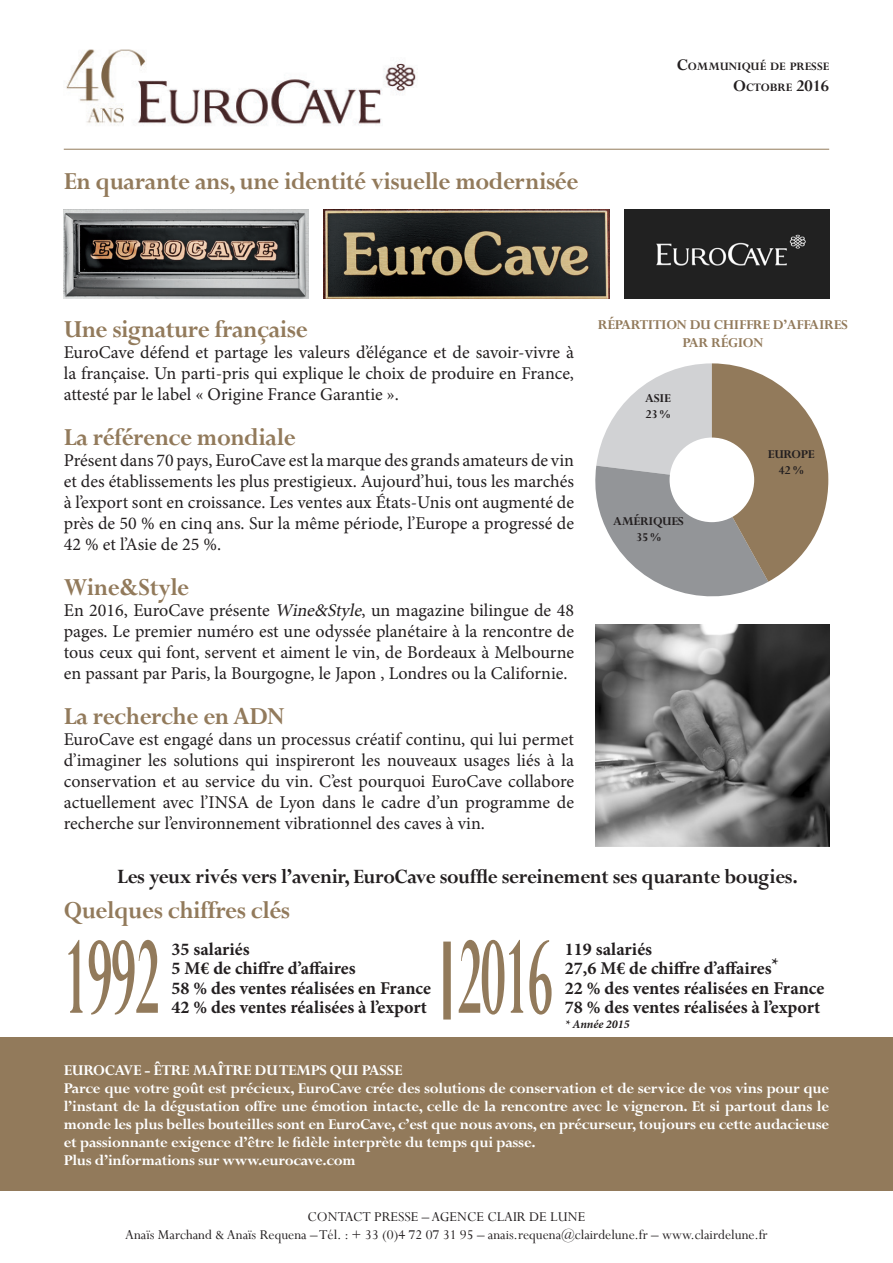
<style>
.page{position:relative;width:893px;height:1263px;background:#fff}
.page>*{position:absolute;margin:0;border:0;box-sizing:border-box;transform-origin:0 0}
.t1{font:700 121.5px "Perpetua";letter-spacing:-.02em;color:#927a5b;scale:.44 1}
.t2{font:700 27px "Perpetua";letter-spacing:-.02em;color:#927a5b;scale:.95 1}
.t3{font:700 22.5px "Perpetua";letter-spacing:-.02em;color:#231f20;scale:.95 1}
.t4{font:18px/21px "Minion Pro";color:#231f20;text-align:justify}
.t5{font:700 18px "Minion Pro";color:#231f20}
.t6{font:700 16.5px/18px "Perpetua";letter-spacing:-.02em;color:#fff;text-align:justify}
.t7{font:15px "Perpetua";color:#231f20}
.t8{font:700 15px/18px "Perpetua";letter-spacing:-.02em;color:#927a5b;text-align:center}
.t9{font:700 13.35px "Perpetua";letter-spacing:-.02em;color:#231f20}
.t10{font:700 12.6px "Perpetua";color:#231f20}
.t11{font:italic 700 12px "Minion Pro";color:#231f20}
.s1{font-size:18px}
.s2{font-style:italic}
</style>
<div class="page">
<hr style="left:64px;top:149px;width:765px;height:1px;background:#927a5b">
<div style="left:0;top:1037px;width:893px;height:154px;background:#927a5b"></div>
<svg style="left:595px;top:363px;width:233px;height:234px"></svg>
<div style="left:670px;top:438px;width:84px;height:84px;background:#fff;border-radius:50%"></div>
<div style="left:443px;top:941px;width:8px;height:78px;background:#927a5b"></div>
<img style="left:595px;top:625px;width:234px;height:221px">
<img style="left:64px;top:209px;width:245px;height:90px">
<img style="left:324px;top:209px;width:286px;height:90px">
<img style="left:624px;top:209px;width:205px;height:90px">
<img style="left:66px;top:49px;width:350px;height:77px">
<p class="t2" style="left:64px;top:167px;width:543px">En quarante ans, une identité visuelle modernisée</p>
<p class="t10" style="left:677px;top:59px;width:154px"><span class="s1">C</span>OMMUNIQUÉ DE PRESSE</p>
<p class="t10" style="left:733px;top:81px;width:98px"><span class="s1">O</span>CTOBRE <span class="s1">2016</span></p>
<p class="t2" style="left:64px;top:315px;width:258px">Une signature française</p>
<p class="t4" style="left:64px;top:342px;width:512px">EuroCave défend et partage les valeurs d’élégance et de savoir-vivre à la française. Un parti-pris qui explique le choix de produire en France, attesté par le label « Origine France Garantie ».</p>
<p class="t2" style="left:64px;top:423px;width:246px">La référence mondiale</p>
<p class="t4" style="left:64px;top:450px;width:512px">Présent dans 70 pays, EuroCave est la marque des grands amateurs de vin et des établissements les plus prestigieux. Aujourd’hui, tous les marchés à l’export sont en croissance. Les ventes aux États-Unis ont augmenté de près de 50 % en cinq ans. Sur la même période, l’Europe a progressé de 42 % et l’Asie de 25 %.</p>
<p class="t2" style="left:64px;top:573px;width:134px">Wine&amp;Style</p>
<p class="t4" style="left:64px;top:600px;width:512px">En 2016, EuroCave présente <span class="s2">Wine&amp;Style</span>, un magazine bilingue de 48 pages. Le premier numéro est une odyssée planétaire à la rencontre de tous ceux qui font, servent et aiment le vin, de Bordeaux à Melbourne en passant par Paris, la Bourgogne, le Japon , Londres ou la Californie.</p>
<p class="t2" style="left:64px;top:702px;width:234px">La recherche en ADN</p>
<p class="t4" style="left:64px;top:729px;width:512px">EuroCave est engagé dans un processus créatif continu, qui lui permet d’imaginer les solutions qui inspireront les nouveaux usages liés à la conservation et au service du vin. C’est pourquoi EuroCave collabore actuellement avec l’INSA de Lyon dans le cadre d’un programme de recherche sur l’environnement vibrationnel des caves à vin.</p>
<p class="t8" style="left:598px;top:316px;width:252px">RÉPARTITION DU CHIFFRE D’AFFAIRES<br>PAR RÉGION</p>
<p class="t9" style="left:645px;top:391px;width:27px">ASIE</p>
<p class="t9" style="left:646px;top:407px;width:26px">23 %</p>
<p class="t9" style="left:613px;top:514px;width:72px">AMÉRIQUES</p>
<p class="t9" style="left:636px;top:530px;width:26px">35 %</p>
<p class="t9" style="left:768px;top:447px;width:48px">EUROPE</p>
<p class="t9" style="left:779px;top:463px;width:26px">42 %</p>
<p class="t3" style="left:117px;top:865px;width:718px">Les yeux rivés vers l’avenir, EuroCave souffle sereinement ses quarante bougies.</p>
<p class="t2" style="left:64px;top:895px;width:240px">Quelques chiffres clés</p>
<p class="t1" style="left:64px;top:913px;width:219px">1992</p>
<p class="t1" style="left:457px;top:913px;width:219px">2016</p>
<p class="t5" style="left:172px;top:936px;width:80px">35 salariés</p>
<p class="t5" style="left:172px;top:956px;width:186px">5 M€ de chiffre d’affaires</p>
<p class="t5" style="left:172px;top:975px;width:261px">58 % des ventes réalisées en France</p>
<p class="t5" style="left:172px;top:995px;width:257px">42 % des ventes réalisées à l’export</p>
<p class="t5" style="left:565px;top:936px;width:89px">119 salariés</p>
<p class="t5" style="left:565px;top:956px;width:216px">27,6 M€ de chiffre d’affaires*</p>
<p class="t5" style="left:565px;top:975px;width:261px">22 % des ventes réalisées en France</p>
<p class="t5" style="left:565px;top:995px;width:257px">78 % des ventes réalisées à l’export</p>
<p class="t11" style="left:565px;top:1016px;width:66px">* Année 2015</p>
<p class="t6" style="left:64px;top:1062px;width:340px">EUROCAVE - ÊTRE MAÎTRE DU TEMPS QUI PASSE</p>
<p class="t6" style="left:64px;top:1080px;width:767px">Parce que votre goût est précieux, EuroCave crée des solutions de conservation et de service de vos vins pour que l’instant de la dégustation offre une émotion intacte, celle de la rencontre avec le vigneron. Et si partout dans le monde les plus belles bouteilles sont en EuroCave, c’est que nous avons, en précurseur, toujours eu cette audacieuse et passionnante exigence d’être le fidèle interprète du temps qui passe.</p>
<p class="t6" style="left:64px;top:1152px;width:293px">Plus d’informations sur www.eurocave.com</p>
<p class="t7" style="left:308px;top:1207px;width:279px">CONTACT PRESSE – AGENCE CLAIR DE LUNE</p>
<p class="t7" style="left:125px;top:1225px;width:644px">Anaïs Marchand &amp; Anaïs Requena – Tél. : + 33 (0)4 72 07 31 95 – anais.requena@clairdelune.fr – www.clairdelune.fr</p>
</div>
